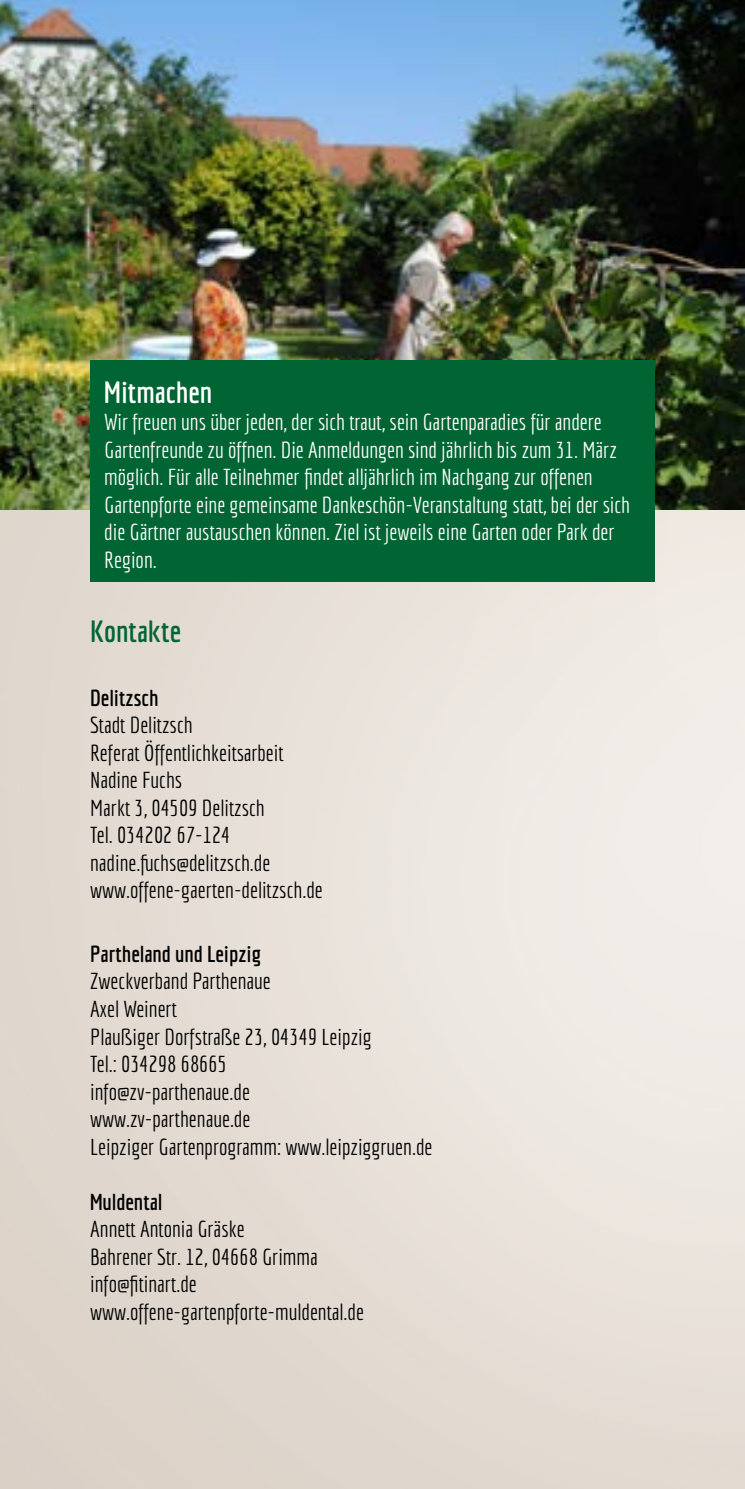
<style>
.page{position:relative;width:745px;height:1489px;background:#fff}
.page>*{position:absolute;margin:0;border:0;box-sizing:border-box;transform-origin:0 0}
.t1{font:700 30px "Economica";color:#fff}
.t2{font:700 30px "Economica";color:#006533}
.t3{font:22.5px/27.5px "Economica";color:#000}
.t4{font:22.5px/27.5px "Economica";color:#fff}
.t5{font:700 22.5px "Economica";color:#000}
</style>
<div class="page">
<img style="left:0;top:0;width:744px;height:510px">
<div style="left:0;top:510px;width:744px;height:978px;background:linear-gradient(to right,#ded5cb,#f0ebe5)"></div>
<div style="left:90px;top:360px;width:564px;height:222px;background:#006533"></div>
<h1 class="t1" style="left:104px;top:375px;width:109px">Mitmachen</h1>
<p class="t4" style="left:104px;top:408px;width:527px">Wir freuen uns über jeden, der sich traut, sein Gartenparadies für andere Gartenfreunde zu öffnen. Die Anmeldungen sind jährlich bis zum 31. März möglich. Für alle Teilnehmer findet alljährlich im Nachgang zur offenen Gartenpforte eine gemeinsame Dankeschön-Veranstaltung statt, bei der sich die Gärtner austauschen können. Ziel ist jeweils eine Garten oder Park der Region.</p>
<h1 class="t2" style="left:90px;top:614px;width:92px">Kontakte</h1>
<p class="t5" style="left:90px;top:684px;width:70px">Delitzsch</p>
<p class="t3" style="left:90px;top:711px;width:234px">Stadt Delitzsch<br>Referat Öffentlichkeitsarbeit<br>Nadine Fuchs<br>Markt 3, 04509 Delitzsch<br>Tel. 034202 67-124 nadine.fuchs@delitzsch.de www.offene-gaerten-delitzsch.de</p>
<p class="t5" style="left:90px;top:940px;width:172px">Partheland und Leipzig</p>
<p class="t3" style="left:90px;top:967px;width:343px">Zweckverband Parthenaue<br>Axel Weinert<br>Plaußiger Dorfstraße 23, 04349 Leipzig<br>Tel.: 034298 68665<br>info@zv-parthenaue.de<br>www.zv-parthenaue.de<br>Leipziger Gartenprogramm: www.leipziggruen.de</p>
<p class="t5" style="left:90px;top:1188px;width:74px">Muldental</p>
<p class="t3" style="left:90px;top:1215px;width:275px">Annett Antonia Gräske<br>Bahrener Str. 12, 04668 Grimma info@fitinart.de www.offene-gartenpforte-muldental.de</p>
</div>
